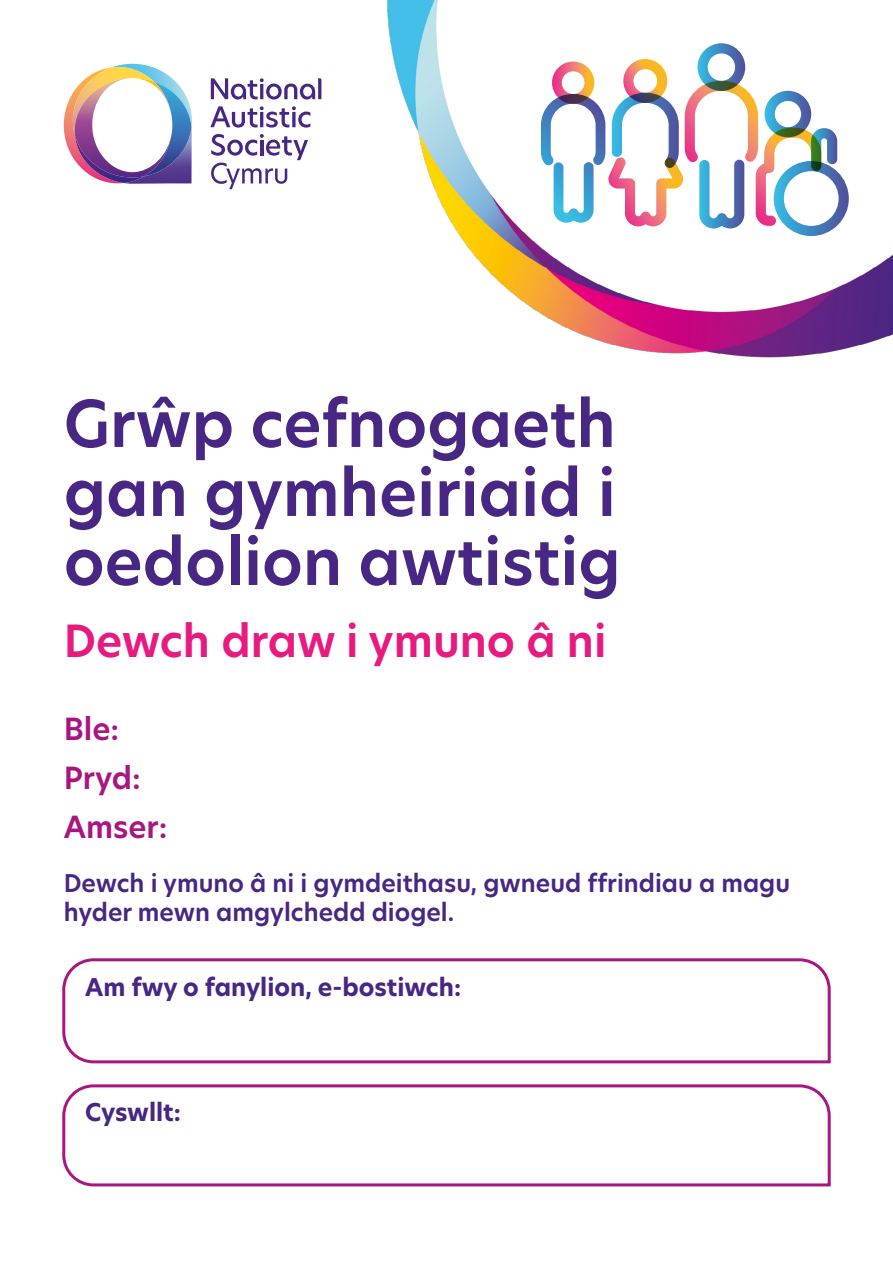
<style>
.page{position:relative;width:893px;height:1263px;background:#fff}
.page>*{position:absolute;margin:0;border:0;box-sizing:border-box;transform-origin:0 0}
.Section_Title{font:600 63px/69px "New Hero";color:#482683;text-align:justify}
.Section_Title-2{font:600 43.5px "New Hero";color:#e71a80}
.Section_Title-3{font:600 30px "New Hero";color:#a71681}
.Section_Title-4{font:600 24px/28.8px "New Hero";color:#482683}
.Section_Title-5{font:700 24px "New Hero";color:#482683}
</style>
<div class="page">
<img style="left:387px;top:0;width:506px;height:358px">
<svg style="left:64px;top:64px;width:128px;height:120px"></svg>
<svg style="left:210px;top:106px;width:100px;height:22px"></svg>
<svg style="left:211px;top:78px;width:110px;height:22px"></svg>
<svg style="left:211px;top:134px;width:97px;height:55px"></svg>
<svg style="left:541px;top:43px;width:308px;height:193px"></svg>
<svg style="left:62px;top:958px;width:769px;height:106px"></svg>
<svg style="left:62px;top:1084px;width:769px;height:103px"></svg>
<p class="Section_Title" style="left:64px;top:389px;width:558px">Grŵp cefnogaeth gan gymheiriaid i oedolion awtistig</p>
<p class="Section_Title-2" style="left:64px;top:611px;width:544px">Dewch draw i ymuno â ni</p>
<p class="Section_Title-3" style="left:64px;top:709px;width:57px">Ble:</p>
<p class="Section_Title-3" style="left:64px;top:758px;width:79px">Pryd:</p>
<p class="Section_Title-3" style="left:64px;top:806px;width:105px">Amser:</p>
<p class="Section_Title-4" style="left:64px;top:869px;width:728px">Dewch i ymuno â ni i gymdeithasu, gwneud ffrindiau a magu hyder mewn amgylchedd diogel.</p>
<p class="Section_Title-5" style="left:85px;top:971px;width:377px">Am fwy o fanylion, e-bostiwch:</p>
<p class="Section_Title-5" style="left:85px;top:1095px;width:97px">Cyswllt:</p>
</div>
